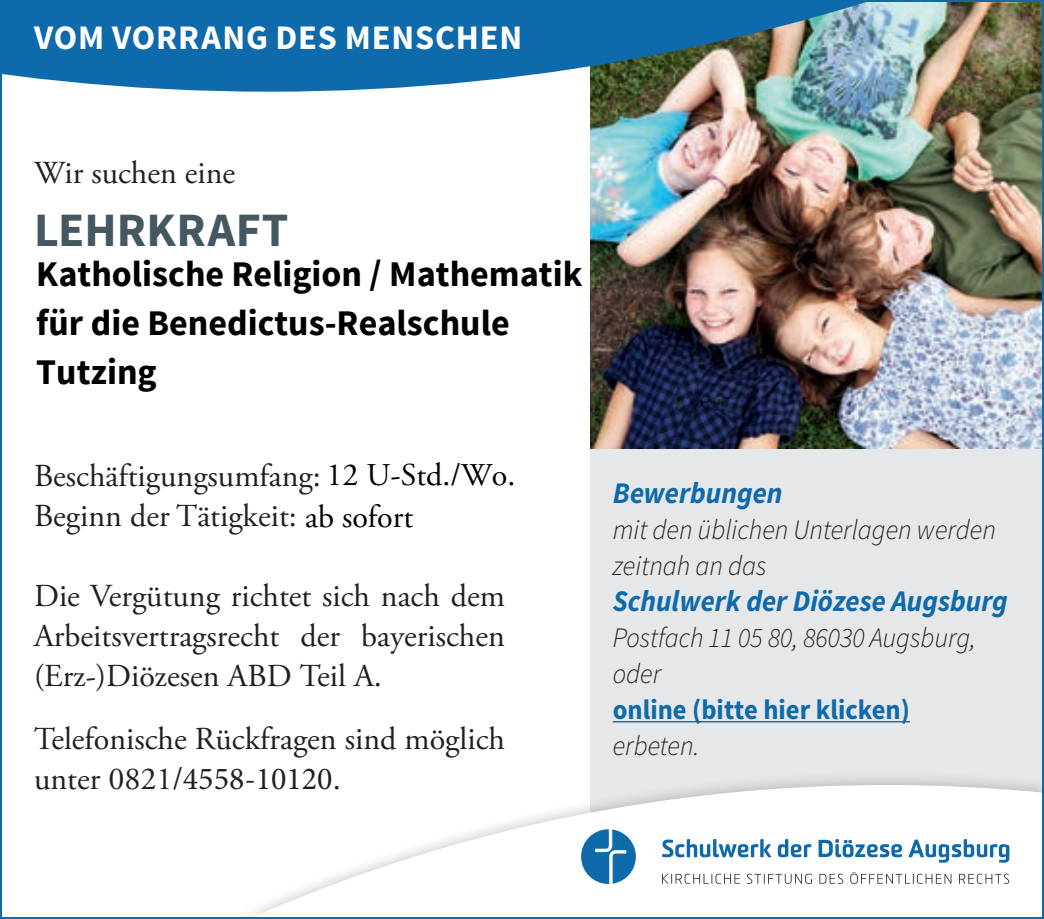
<style>
.page{position:relative;width:1044px;height:919px;background:#fff}
.page>*{position:absolute;margin:0;border:0;box-sizing:border-box;transform-origin:0 0}
.t1{font:700 48px "Source Sans Pro";letter-spacing:.005em;color:#455760}
.t2{font:700 36px/48.8px "Source Sans Pro";color:#000}
.Titeltext{font:700 34.4px "Source Sans Pro";letter-spacing:.025em;color:#fff}
.Body{font:32px/40px "Adobe Garamond Pro";color:#231f20}
.Marginaltext_Zuwisch{font:italic 700 30px "Source Sans Pro";color:#0e6aab;scale:.95 1}
.Marginaltext{font:italic 300 28px/36px "Source Sans Pro";color:#231f20;scale:.95 1}
.Marginaltext_Zuwisch-2{font:italic 300 28px/36px "Source Sans Pro";color:#231f20;scale:.95 1}
.Marginaltext_Zuwisch-3{font:700 28px "Source Sans Pro";color:#0e6aab;scale:.95 1}
.s1{font-size:30.8px}
.s2{color:#000}
.s3{font-family:"Minion Pro"}
</style>
<div class="page">
<div style="left:590px;top:400px;width:453px;height:518px;background:#e6e7e9"></div>
<hr style="left:612px;top:721px;width:297px;height:1px;background:#0e6aab">
<img style="left:590px;top:92px;width:450px;height:356px">
<img style="left:3px;top:3px;width:1037px;height:89px">
<div style="left:237px;top:769px;width:806px;height:149px;background:#231f20;opacity:.3"></div>
<div style="left:237px;top:785px;width:803px;height:130px;background:#fff"></div>
<svg style="left:662px;top:839px;width:109px;height:18px"></svg>
<svg style="left:777px;top:839px;width:34px;height:18px"></svg>
<svg style="left:818px;top:839px;width:83px;height:18px"></svg>
<svg style="left:908px;top:839px;width:101px;height:23px"></svg>
<svg style="left:581px;top:829px;width:54px;height:54px"></svg>
<svg style="left:662px;top:873px;width:77px;height:10px"></svg>
<svg style="left:746px;top:873px;width:65px;height:10px"></svg>
<svg style="left:819px;top:873px;width:24px;height:10px"></svg>
<svg style="left:850px;top:872px;width:101px;height:11px"></svg>
<svg style="left:958px;top:873px;width:50px;height:10px"></svg>
<p class="Titeltext" style="left:34px;top:15px;width:489px">VOM VORRANG DES MENSCHEN</p>
<p class="Body" style="left:34px;top:154px;width:203px">Wir suchen eine</p>
<h2 class="t1" style="left:34px;top:199px;width:256px">LEHRKRAFT</h2>
<p class="t2" style="left:36px;top:251px;width:547px">Katholische Religion / Mathematik für die Benedictus-Realschule<br>Tutzing</p>
<h2 class="Body" style="left:34px;top:456px;width:482px">Besch<span class="s1">ä</span>ftigungsumfang: <span class="s2">12 U-Std./Wo.<br></span>Beginn der T<span class="s1">ä</span>tigkeit: <span class="s2">ab sofort</span></h2>
<h2 class="Body" style="left:34px;top:576px;width:472px;text-align:justify">Die Verg<span class="s1">ü</span>tung richtet sich nach dem Arbeitsvertragsrecht der bayerischen (Erz-)Di<span class="s1">ö</span>zesen ABD Teil A.</h2>
<h2 class="Body" style="left:34px;top:719px;width:472px">Telefonische R<span class="s1">ü</span>ckfragen sind m<span class="s1">ö</span>glich unter 0821/<span class="s3">4558-10120</span>.</h2>
<p class="Marginaltext_Zuwisch" style="left:612px;top:473px;width:180px">Bewerbungen</p>
<p class="Marginaltext" style="left:612px;top:511px;width:405px">mit den üblichen Unterlagen werden zeitnah an das</p>
<p class="Marginaltext_Zuwisch" style="left:612px;top:581px;width:417px">Schulwerk der Diözese Augsburg</p>
<p class="Marginaltext_Zuwisch-2" style="left:612px;top:619px;width:383px">Postfach 11 05 80, 86030 Augsburg, oder</p>
<p class="Marginaltext_Zuwisch-3" style="left:612px;top:691px;width:314px">online (bitte hier klicken)</p>
<p class="Marginaltext" style="left:612px;top:727px;width:93px">erbeten.</p>
</div>
